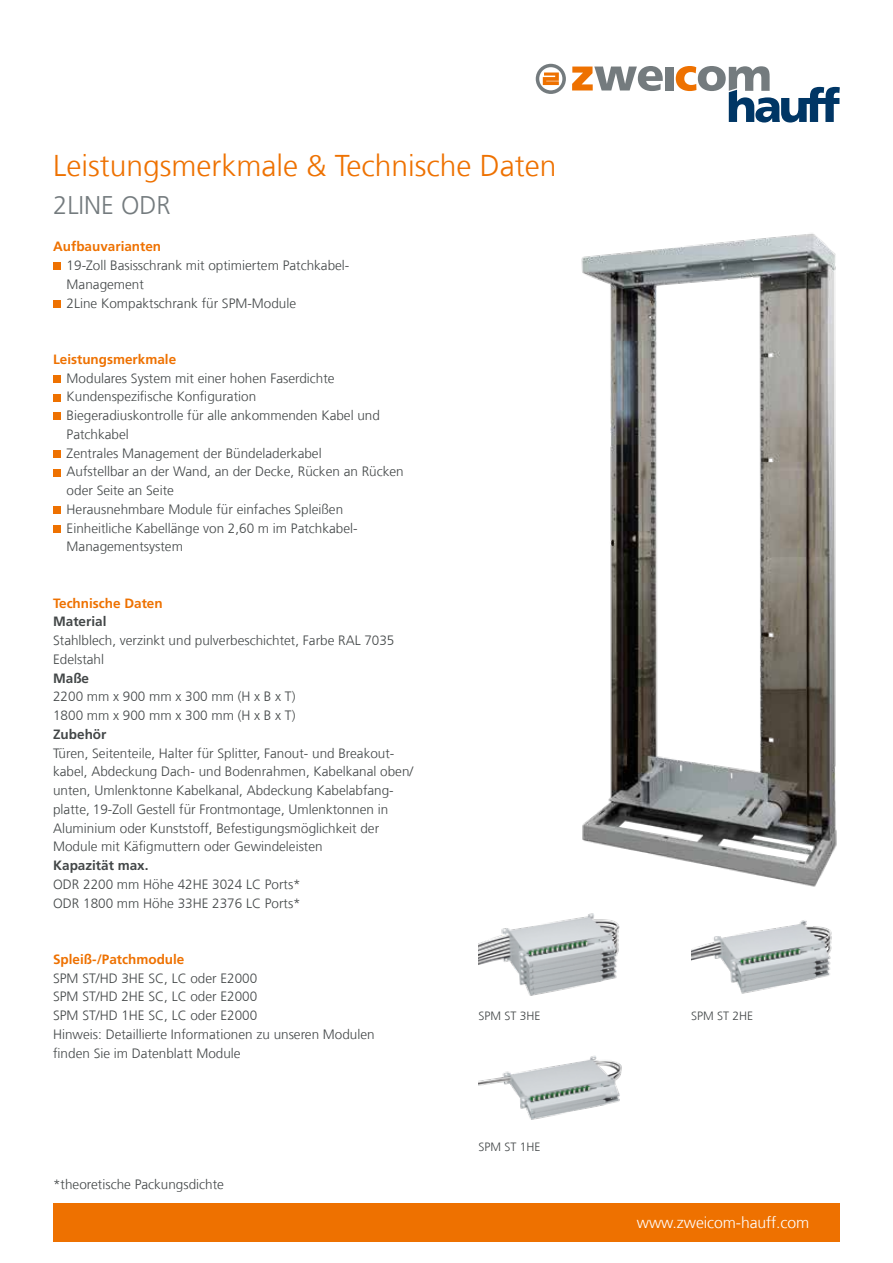
<style>
.page{position:relative;width:893px;height:1263px;background:#fff}
.page>*{position:absolute;margin:0;border:0;box-sizing:border-box;transform-origin:0 0}
.t1{font:300 30px "Frutigerfor Hauff";color:#ee7100}
.t2{font:300 25.5px "Frutigerfor Hauff";color:#747b7e}
.t3{font:300 15.75px "Frutigerfor Hauff";letter-spacing:-.005em;color:#fff}
.t4{font:300 13.5px/18.8px "Frutigerfor Hauff";color:#434748}
.t5{font:700 13.5px "Frutigerfor Hauff";color:#ee7100}
.t6{font:700 13.5px "Frutigerfor Hauff";color:#434748}
.t7{font:300 12px "Frutigerfor Hauff";color:#434748}
</style>
<div class="page">
<svg style="left:572px;top:66px;width:91px;height:25px"></svg>
<div style="left:665px;top:67px;width:9px;height:23px;background:#747b7e"></div>
<svg style="left:536px;top:64px;width:30px;height:30px"></svg>
<svg style="left:676px;top:66px;width:164px;height:57px"></svg>
<div style="left:53px;top:1203px;width:787px;height:39px;background:#ee7100"></div>
<img style="left:581px;top:233px;width:256px;height:654px">
<img style="left:479px;top:913px;width:141px;height:83px">
<img style="left:691px;top:920px;width:141px;height:74px">
<img style="left:479px;top:1055px;width:143px;height:65px">
<div style="left:53px;top:263px;width:8px;height:7px;background:#ee7100"></div>
<div style="left:53px;top:300px;width:8px;height:8px;background:#ee7100"></div>
<div style="left:53px;top:375px;width:8px;height:8px;background:#ee7100"></div>
<div style="left:53px;top:394px;width:8px;height:7px;background:#ee7100"></div>
<div style="left:53px;top:413px;width:8px;height:7px;background:#ee7100"></div>
<div style="left:53px;top:450px;width:8px;height:8px;background:#ee7100"></div>
<div style="left:53px;top:469px;width:8px;height:7px;background:#ee7100"></div>
<div style="left:53px;top:506px;width:8px;height:8px;background:#ee7100"></div>
<div style="left:53px;top:525px;width:8px;height:8px;background:#ee7100"></div>
<h1 class="t1" style="left:53px;top:147px;width:505px">Leistungsmerkmale &amp; Technische Daten</h1>
<h2 class="t2" style="left:53px;top:189px;width:119px">2LINE ODR</h2>
<p class="t5" style="left:53px;top:238px;width:110px">Aufbauvarianten</p>
<p class="t4" style="left:67px;top:256px;width:284px">19-Zoll Basisschrank mit optimiertem Patchkabel-<br>Management<br>2Line Kompaktschrank für SPM-Module</p>
<p class="t5" style="left:53px;top:351px;width:125px">Leistungsmerkmale</p>
<p class="t4" style="left:67px;top:368px;width:339px">Modulares System mit einer hohen Faserdichte Kundenspezifische Konfiguration<br>Biegeradiuskontrolle für alle ankommenden Kabel und Patchkabel<br>Zentrales Management der Bündeladerkabel<br>Aufstellbar an der Wand, an der Decke, Rücken an Rücken oder Seite an Seite<br>Herausnehmbare Module für einfaches Spleißen Einheitliche Kabellänge von 2,60 m im Patchkabel-Managementsystem</p>
<p class="t5" style="left:53px;top:595px;width:111px">Technische Daten</p>
<p class="t6" style="left:53px;top:613px;width:55px">Material</p>
<p class="t4" style="left:53px;top:631px;width:343px">Stahlblech, verzinkt und pulverbeschichtet, Farbe RAL 7035<br>Edelstahl</p>
<p class="t6" style="left:53px;top:670px;width:38px">Maße</p>
<p class="t4" style="left:53px;top:687px;width:244px">2200 mm x 900 mm x 300 mm (H x B x T)<br>1800 mm x 900 mm x 300 mm (H x B x T)</p>
<p class="t6" style="left:53px;top:726px;width:55px">Zubehör</p>
<p class="t4" style="left:53px;top:743px;width:362px">Türen, Seitenteile, Halter für Splitter, Fanout- und Breakout&shy;kabel, Abdeckung Dach- und Bodenrahmen, Kabelkanal oben/ unten, Umlenktonne Kabelkanal, Abdeckung Kabelabfang&shy;platte, 19-Zoll Gestell für Frontmontage, Umlenktonnen in Aluminium oder Kunststoff, Befestigungsmöglichkeit der Module mit Käfigmuttern oder Gewindeleisten</p>
<p class="t6" style="left:53px;top:857px;width:97px">Kapazität max.</p>
<p class="t4" style="left:53px;top:875px;width:249px">ODR 2200 mm Höhe 42HE 3024 LC Ports*<br>ODR 1800 mm Höhe 33HE 2376 LC Ports*</p>
<p class="t5" style="left:53px;top:951px;width:133px">Spleiß-/Patchmodule</p>
<p class="t4" style="left:53px;top:968px;width:323px">SPM ST/HD 3HE SC, LC oder E2000<br>SPM ST/HD 2HE SC, LC oder E2000<br>SPM ST/HD 1HE SC, LC oder E2000<br>Hinweis: Detaillierte Informationen zu unseren Modulen finden Sie im Datenblatt Module</p>
<p class="t4" style="left:53px;top:1175px;width:172px">*theoretische Packungsdichte</p>
<p class="t7" style="left:478px;top:1008px;width:64px">SPM ST 3HE</p>
<p class="t7" style="left:691px;top:1008px;width:64px">SPM ST 2HE</p>
<p class="t7" style="left:478px;top:1140px;width:64px">SPM ST 1HE</p>
<p class="t3" style="left:637px;top:1213px;width:174px">www.zweicom-hauff.com</p>
</div>
